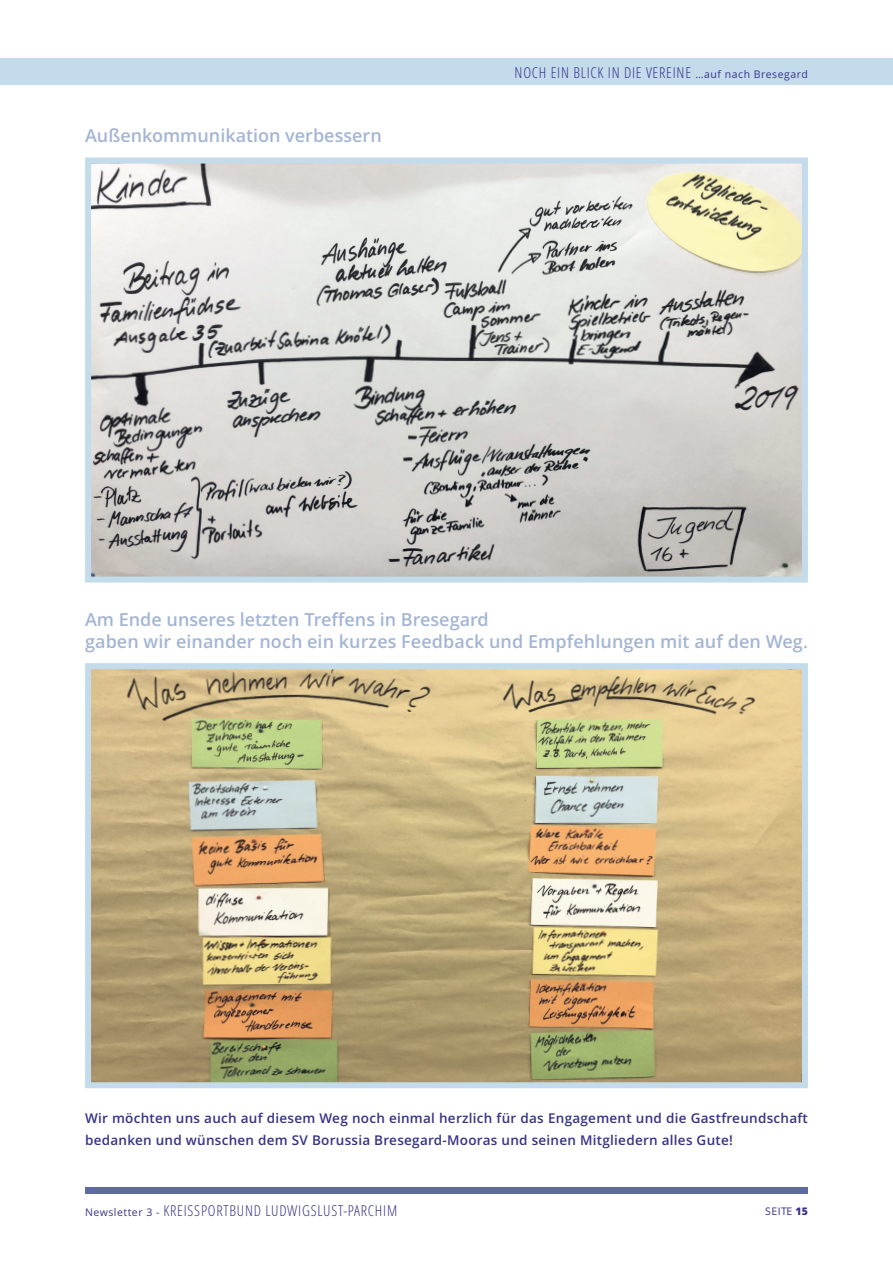
<style>
.page{position:relative;width:893px;height:1263px;background:#fff}
.page>*{position:absolute;margin:0;border:0;box-sizing:border-box;transform-origin:0 0}
.t1{font:600 18px/21.6px "Open Sans";color:#a4b5d4}
.t2{font:300 15px "Open Sans Condensed";letter-spacing:.05em;color:#363386}
.t3{font:600 13.5px/21.6px "Open Sans";letter-spacing:.02em;color:#363386}
.t4{font:10.5px "Open Sans";letter-spacing:.05em;color:#363386}
.s1{font-family:"Open Sans";font-weight:400;font-size:10.5px}
.s2{font-weight:800}
</style>
<div class="page">
<div style="left:85px;top:1188px;width:723px;height:6px;background:#5f6ba0"></div>
<img style="left:92px;top:165px;width:709px;height:411px">
<div style="left:85px;top:158px;width:723px;height:425px;border:6px solid #c4dbec"></div>
<div style="left:0;top:58px;width:893px;height:27px;background:#c4dbec"></div>
<img style="left:92px;top:670px;width:709px;height:411px">
<div style="left:85px;top:663px;width:723px;height:425px;border:6px solid #c4dbec"></div>
<h1 class="t1" style="left:85px;top:125px;width:298px">Außenkommunikation verbessern</h1>
<p class="t2" style="left:515px;top:64px;width:295px">NOCH EIN BLICK IN DIE VEREINE <span class="s1">…auf nach Bresegard</span></p>
<h1 class="t1" style="left:85px;top:609px;width:724px">Am Ende unseres letzten Treffens in Bresegard<br>gaben wir einander noch ein kurzes Feedback und Empfehlungen mit auf den Weg.</h1>
<p class="t3" style="left:85px;top:1108px;width:724px">Wir möchten uns auch auf diesem Weg noch einmal herzlich für das Engagement und die Gastfreundschaft bedanken und wünschen dem SV Borussia Bresegard-Mooras und seinen Mitgliedern alles Gute!</p>
<p class="t2" style="left:85px;top:1202px;width:314px"><span class="s1">Newsletter 3 -</span> KREISSPORTBUND LUDWIGSLUST-PARCHIM</p>
<p class="t4" style="left:765px;top:1205px;width:44px">SEITE <span class="s2">15</span></p>
</div>
